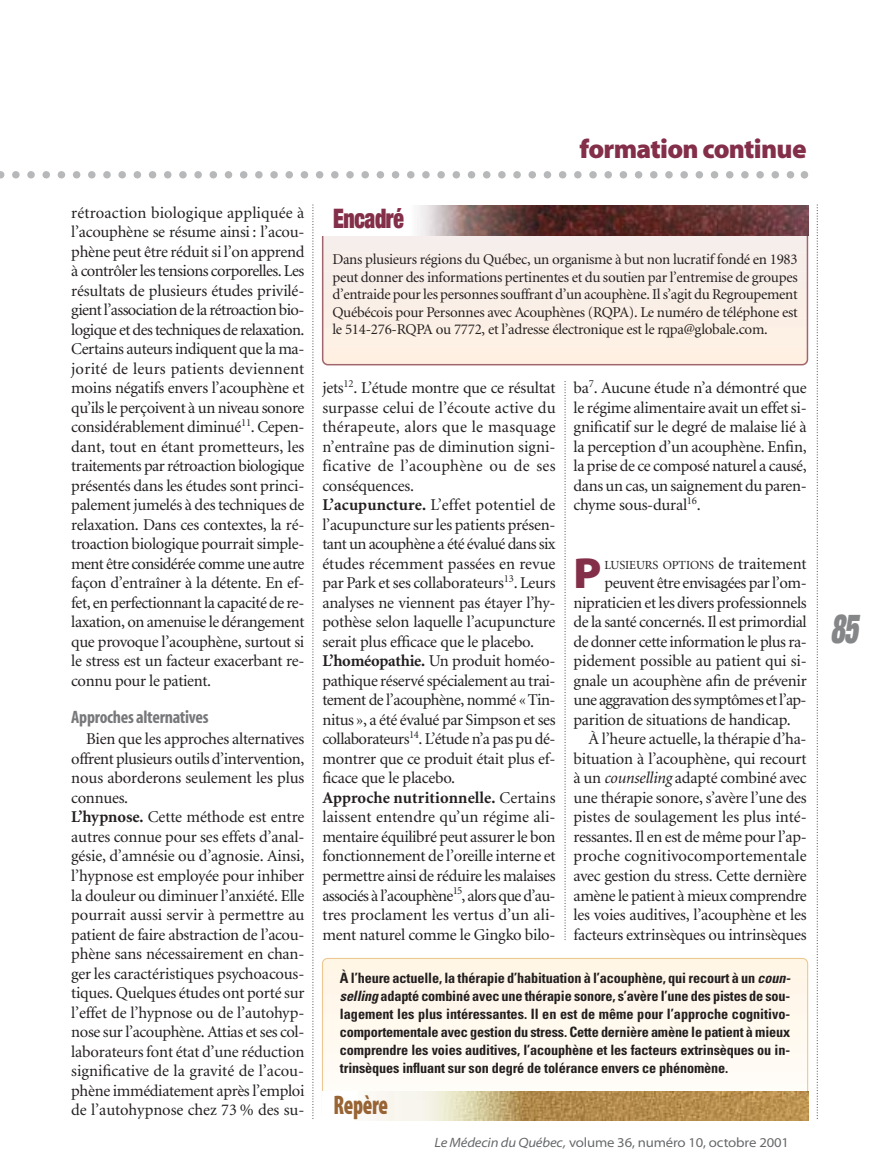
<style>
.page{position:relative;width:878px;height:1175px;background:#fff}
.page>*{position:absolute;margin:0;border:0;box-sizing:border-box;transform-origin:0 0}
.t1{font:43.5px "Myriad MM 830 700";color:#842f4a}
.t2{font:italic 900 expanded 40.5px "Helvetica Neue";color:#848688;scale:.67 1}
.t3{font:27px "Myriad MM 830 600";letter-spacing:-.025em;color:#842f4a}
.t4{font:900 expanded 27px "Helvetica Neue";letter-spacing:-.015em;color:#842f4a;scale:.8 1}
.t5{font:27px "Myriad MM 830 300";letter-spacing:-.015em;color:#986434;scale:.8 1}
.t6{font:18px "Myriad MM 700 300";letter-spacing:-.015em;color:#77787a}
.t7{font:16.5px/19.5px "Minion";letter-spacing:-.015em;color:#231f1f;text-align:justify}
.t8{font:16.5px "Minion";letter-spacing:-.04em;color:#231f1f}
.t9{font:16.5px "Minion";letter-spacing:.01em;color:#231f1f}
.t10{font:15px/17.5px "Minion";letter-spacing:-.02em;color:#231f1f;text-align:justify}
.t11{font:700 condensed 14.25px/18px "Univers";letter-spacing:-.01em;color:#231f1f;text-align:justify}
.t12{font:13.5px "Myriad MM 400 700";letter-spacing:-.01em;color:#656769}
.t13{font:12.3px "Minion";letter-spacing:-.01em;color:#231f1f}
.s1{font-weight:700}
.s2{font-size:16.5px}
.s3{font-style:italic}
.s4{font-family:"Myriad MM It 400 700"}
</style>
<div class="page">
<svg style="left:312px;top:205px;width:1px;height:914px"></svg>
<svg style="left:564px;top:381px;width:1px;height:559px"></svg>
<svg style="left:816px;top:205px;width:1px;height:914px"></svg>
<svg style="left:0;top:171px;width:808px;height:7px"></svg>
<svg style="left:322px;top:958px;width:486px;height:133px"></svg>
<img style="left:366px;top:1091px;width:442px;height:29px">
<div style="left:322px;top:236px;width:486px;height:129px;background:#faefe7"></div>
<img style="left:417px;top:205px;width:391px;height:31px">
<h3 class="t3" style="left:579px;top:139px;width:229px">formation continue</h3>
<p class="t7" style="left:71px;top:204px;width:235px">rétroaction biologique appliquée à l’acouphène se résume ainsi : l’acou&shy;phène peut être réduit si l’on apprend à contrôler les tensions corporelles. Les résultats de plusieurs études privilé&shy;gient l’association de la rétroaction bio&shy;logique et des techniques de relaxation.<br>Certains auteurs indiquent que la ma&shy;jorité de leurs patients deviennent moins négatifs envers l’acouphène et qu’ils le perçoivent à un niveau sonore considérablement diminué<sup>11</sup>. Cepen&shy;dant, tout en étant prometteurs, les traitements par rétroaction biologique présentés dans les études sont princi&shy;palement jumelés à des techniques de relaxation. Dans ces contextes, la ré&shy;troaction biologique pourrait simple&shy;ment être considérée comme une autre façon d’entraîner à la détente. En ef&shy;fet, en perfectionnant la capacité de re&shy;laxation, on amenuise le dérangement que provoque l’acouphène, surtout si le stress est un facteur exacerbant re&shy;connu pour le patient.</p>
<p class="t6" style="left:71px;top:710px;width:139px">Approches alternatives</p>
<p class="t7" style="left:71px;top:730px;width:235px;text-align:left;text-indent:15px">Bien que les approches alternatives offrent plusieurs outils d’intervention, nous aborderons seulement les plus connues.<br><span class="s1">L’hypnose.</span> Cette méthode est entre autres connue pour ses effets d’anal&shy;gésie, d’amnésie ou d’agnosie. Ainsi, l’hypnose est employée pour inhiber la douleur ou diminuer l’anxiété. Elle pourrait aussi servir à permettre au patient de faire abstraction de l’acou&shy;phène sans nécessairement en chan&shy;ger les caractéristiques psychoacous&shy;tiques. Quelques études ont porté sur l’effet de l’hypnose ou de l’autohyp&shy;nose sur l’acouphène. Attias et ses col&shy;laborateurs font état d’une réduction significative de la gravité de l’acou&shy;phène immédiatement après l’emploi de l’autohypnose chez 73 % des su-</p>
<h3 class="t4" style="left:333px;top:208px;width:90px">Encadré</h3>
<p class="t10" style="left:332px;top:252px;width:467px">Dans plusieurs régions du Québec, un organisme à but non lucratif fondé en 1983 peut donner des informations pertinentes et du soutien par l’entremise de groupes d’entraide pour les personnes souffrant d’un acouphène. Il s’agit du Regroupement Québécois pour Personnes avec Acouphènes (RQPA). Le numéro de téléphone est le 514-276-RQPA ou 7772, et l’adresse électronique est le rqpa@globale.com.</p>
<p class="t7" style="left:322px;top:379px;width:235px;text-align:left">jets<sup>12</sup>. L’étude montre que ce résultat surpasse celui de l’écoute active du thérapeute, alors que le masquage n’entraîne pas de diminution signi&shy;ficative de l’acouphène ou de ses conséquences.<br><span class="s1">L’acupuncture.</span> L’effet potentiel de l’acupuncture sur les patients présen&shy;tant un acouphène a été évalué dans six études récemment passées en revue par Park et ses collaborateurs<sup>13</sup>. Leurs analyses ne viennent pas étayer l’hy&shy;pothèse selon laquelle l’acupuncture serait plus efficace que le placebo.<br><span class="s1">L’homéopathie.</span> Un produit homéo&shy;pathique réservé spécialement au trai&shy;tement de l’acouphène, nommé « Tin&shy;nitus », a été évalué par Simpson et ses collaborateurs<sup>14</sup>. L’étude n’a pas pu dé&shy;montrer que ce produit était plus ef&shy;ficace que le placebo.<br><span class="s1">Approche nutritionnelle.</span> Certains laissent entendre qu’un régime ali&shy;mentaire équilibré peut assurer le bon fonctionnement de l’oreille interne et permettre ainsi de réduire les malaises associés à l’acouphène<sup>15</sup>, alors que d’au&shy;tres proclament les vertus d’un ali&shy;ment naturel comme le Gingko bilo-</p>
<p class="t7" style="left:573px;top:379px;width:235px">ba<sup>7</sup>. Aucune étude n’a démontré que le régime alimentaire avait un effet si&shy;gnificatif sur le degré de malaise lié à la perception d’un acouphène. Enfin, la prise de ce composé naturel a causé, dans un cas, un saignement du paren&shy;chyme sous-dural<sup>16</sup>.</p>
<h1 class="t1" style="left:573px;top:557px;width:29px">P</h1>
<p class="t13" style="left:604px;top:560px;width:204px">LUSIEURS OPTIONS <span class="s2">de traitement</span></p>
<p class="t7" style="left:604px;top:574px;width:204px">peuvent être envisagées par l’om-</p>
<p class="t7" style="left:573px;top:594px;width:234px">nipraticien et les divers professionnels</p>
<p class="t7" style="left:573px;top:613px;width:234px">de la santé concernés. Il est primordial</p>
<p class="t7" style="left:573px;top:633px;width:235px">de donner cette information le plus ra-</p>
<p class="t7" style="left:573px;top:652px;width:235px">pidement possible au patient qui si-</p>
<p class="t7" style="left:573px;top:672px;width:235px">gnale un acouphène afin de prévenir</p>
<p class="t8" style="left:573px;top:693px;width:234px">une aggravation des symptômes et l’ap-</p>
<p class="t7" style="left:573px;top:711px;width:218px">parition de situations de handicap.</p>
<p class="t7" style="left:588px;top:730px;width:219px">À l’heure actuelle, la thérapie d’ha-</p>
<p class="t7" style="left:573px;top:750px;width:235px">bituation à l’acouphène, qui recourt</p>
<p class="t7" style="left:573px;top:769px;width:235px">à un <span class="s3">counselling</span> adapté combiné avec</p>
<p class="t7" style="left:573px;top:789px;width:235px">une thérapie sonore, s’avère l’une des</p>
<p class="t7" style="left:573px;top:808px;width:235px">pistes de soulagement les plus inté-</p>
<p class="t7" style="left:573px;top:828px;width:235px">ressantes. Il en est de même pour l’ap-</p>
<p class="t9" style="left:573px;top:849px;width:235px">proche cognitivocomportementale</p>
<p class="t7" style="left:573px;top:867px;width:235px">avec gestion du stress. Cette dernière</p>
<p class="t7" style="left:573px;top:886px;width:235px">amène le patient à mieux comprendre</p>
<p class="t7" style="left:573px;top:906px;width:234px">les voies auditives, l’acouphène et les</p>
<p class="t7" style="left:573px;top:925px;width:235px">facteurs extrinsèques ou intrinsèques</p>
<p class="t11" style="left:340px;top:970px;width:452px">À l’heure actuelle, la thérapie d’habituation à l’acouphène, qui recourt à un <span class="s3">coun&shy;selling</span> adapté combiné avec une thérapie sonore, s’avère l’une des pistes de sou&shy;lagement les plus intéressantes. Il en est de même pour l’approche cognitivo&shy;comportementale avec gestion du stress. Cette dernière amène le patient à mieux comprendre les voies auditives, l’acouphène et les facteurs extrinsèques ou in&shy;trinsèques influant sur son degré de tolérance envers ce phénomène.</p>
<h3 class="t5" style="left:333px;top:1094px;width:70px">Repère</h3>
<p class="t12" style="left:434px;top:1137px;width:356px"><span class="s4">Le Médecin du Québec,</span> volume 36, numéro 10, octobre 2001</p>
<h2 class="t2" style="left:830px;top:613px;width:42px">85</h2>
</div>
